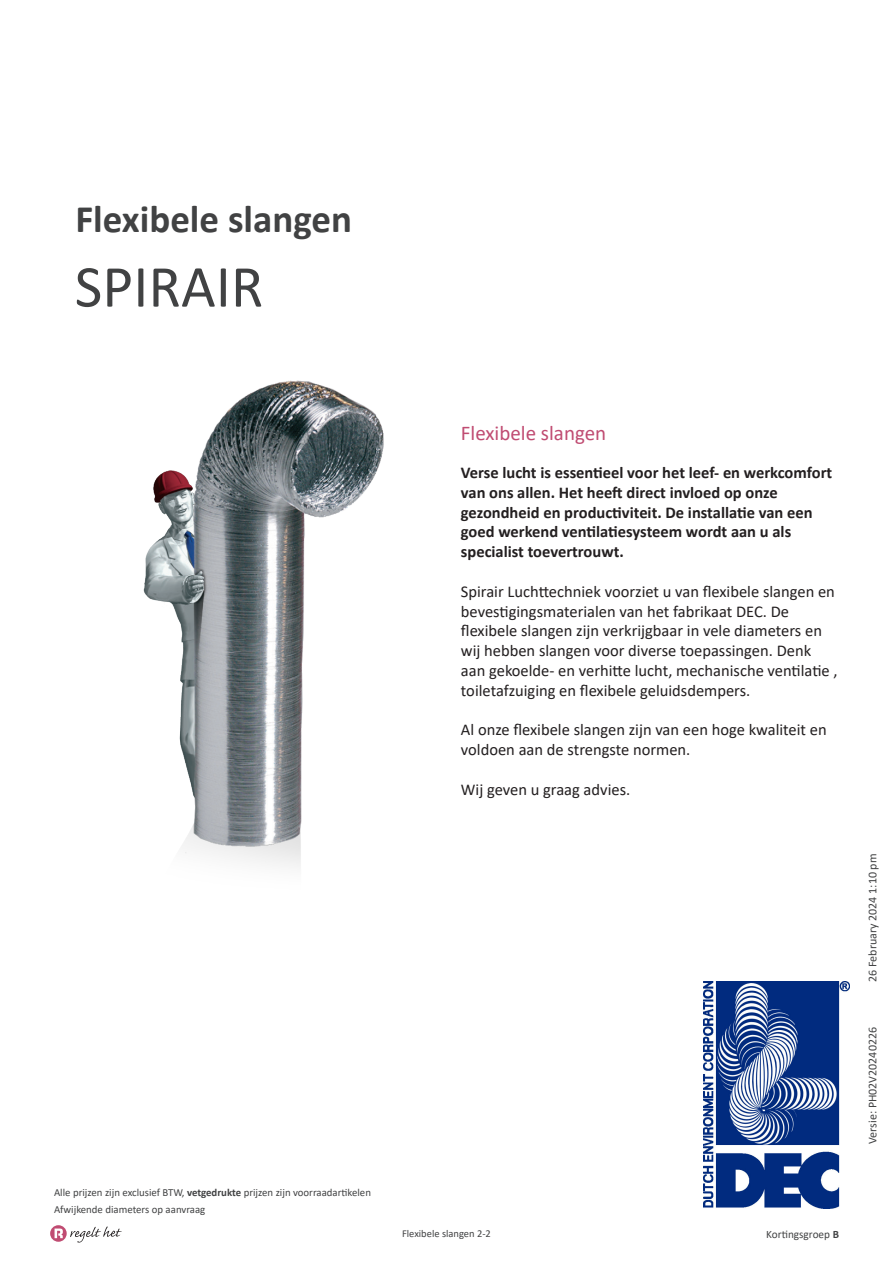
<style>
.page{position:relative;width:893px;height:1263px;background:#fff}
.page>*{position:absolute;margin:0;border:0;box-sizing:border-box;transform-origin:0 0}
.t1{font:60px "Calibri";color:#414243}
.t2{font:700 39px "Calibri";color:#414243}
.t3{font:21px "Calibri";color:#c04c72}
.t4{font:16.5px/19.8px "Calibri";color:#231f20}
.t5{font:700 16.5px/19.8px "Calibri";color:#231f20}
.t6{font:12px "Calibri";color:#414243}
.t7{font:11.25px "Calibri";color:#414243}
.t8{font:10.8px "Calibri";color:#414243}
.t9{font:10.5px "Calibri";color:#414243}
.s1{font-weight:700}
</style>
<div class="page">
<img style="left:143px;top:380px;width:241px;height:487px">
<img style="left:703px;top:982px;width:147px;height:227px">
<svg style="left:50px;top:1225px;width:17px;height:17px"></svg>
<svg style="left:55px;top:1228px;width:8px;height:10px"></svg>
<svg style="left:70px;top:1226px;width:52px;height:16px"></svg>
<p class="t2" style="left:75px;top:191px;width:278px">Flexibele slangen</p>
<p class="t1" style="left:75px;top:245px;width:190px">SPIRAIR</p>
<p class="t8" style="left:54px;top:1184px;width:319px">Alle prijzen zijn exclusief BTW, <span class="s1">vetgedrukte</span> prijzen zijn voorraadartikelen</p>
<p class="t8" style="left:54px;top:1201px;width:153px">Afwijkende diameters op aanvraag</p>
<p class="t3" style="left:461px;top:419px;width:147px">Flexibele slangen</p>
<p class="t5" style="left:461px;top:462px;width:373px">Verse lucht is essentieel voor het leef- en werkcomfort van ons allen. Het heeft direct invloed op onze gezondheid en productiviteit. De installatie van een goed werkend ventilatiesysteem wordt aan u als specialist toevertrouwt.</p>
<p class="t4" style="left:461px;top:581px;width:375px">Spirair Luchttechniek voorziet u van flexibele slangen en bevestigingsmaterialen van het fabrikaat DEC. De</p>
<p class="t4" style="left:461px;top:620px;width:378px">flexibele slangen zijn verkrijgbaar in vele diameters en wij hebben slangen voor diverse toepassingen. Denk aan gekoelde- en verhitte lucht, mechanische ventilatie , toiletafzuiging en flexibele geluidsdempers.</p>
<p class="t4" style="left:461px;top:719px;width:367px">Al onze flexibele slangen zijn van een hoge kwaliteit en voldoen aan de strengste normen.</p>
<p class="t4" style="left:461px;top:779px;width:171px">Wij geven u graag advies.</p>
<p class="t6" style="left:864px;top:982px;width:130px;rotate:-90deg">26 February 2024 1:10 pm</p>
<p class="t6" style="left:864px;top:1144px;width:118px;rotate:-90deg">Versie: PH02V20240226</p>
<p class="t9" style="left:402px;top:1226px;width:90px">Flexibele slangen 2-2</p>
<p class="t7" style="left:766px;top:1226px;width:74px">Kortingsgroep <span class="s1">B</span></p>
</div>
